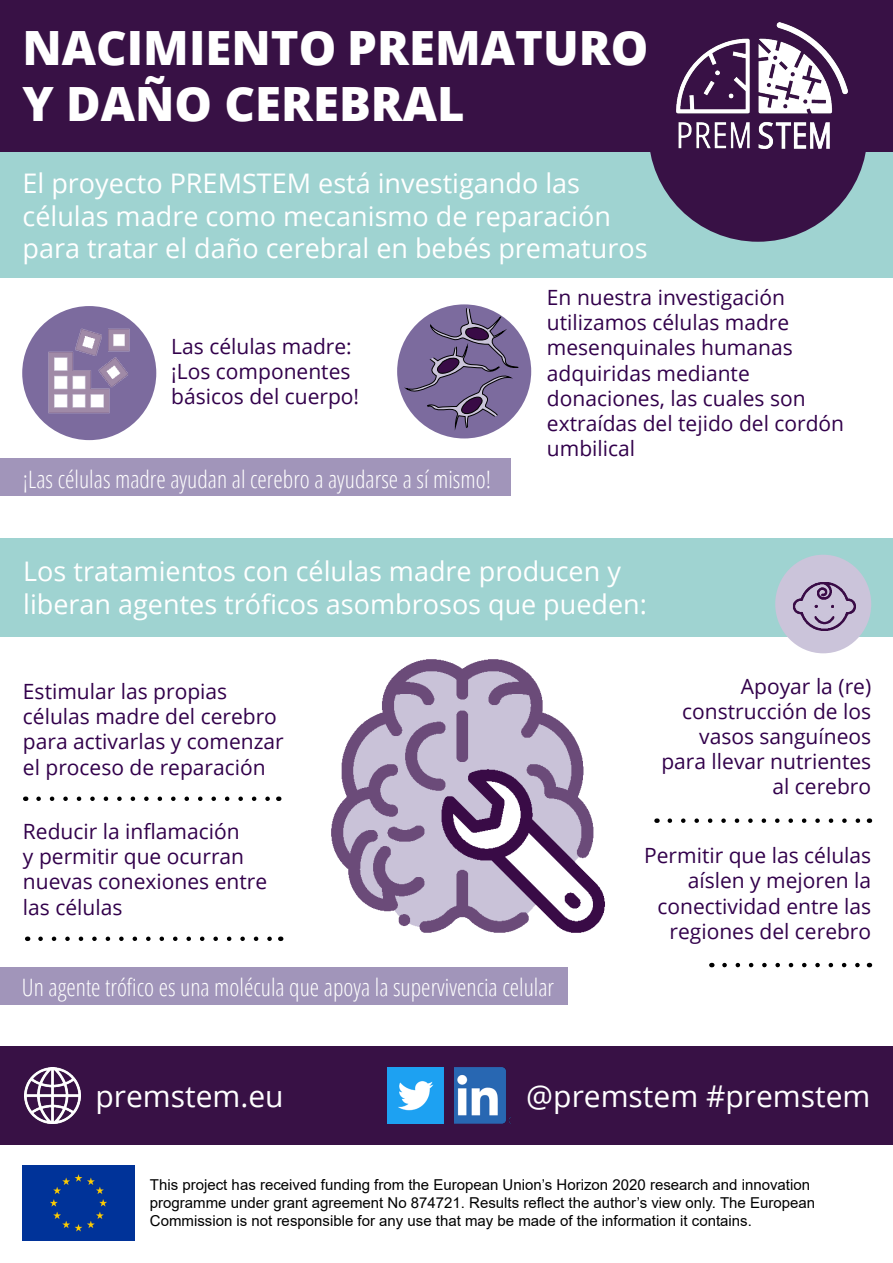
<style>
.page{position:relative;width:893px;height:1263px;background:#fff}
.page>*{position:absolute;margin:0;border:0;box-sizing:border-box;transform-origin:0 0}
.t1{font:800 47.25px/56.7px "Open Sans";color:#fff}
.t2{font:30px "Open Sans";color:#fff}
.t3{font:27px/32.4px "Open Sans";color:#fff}
.t4{font:300 24px "Open Sans Condensed";color:#fff}
.t5{font:21px/25.2px "Open Sans";color:#32004b}
.t6{font:15px/18px "Arial";color:#000}
</style>
<div class="page">
<div style="left:0;top:0;width:893px;height:151px;background:#381145"></div>
<div style="left:23px;top:1165px;width:112px;height:75px;background:#039"></div>
<div style="left:0;top:152px;width:893px;height:125px;background:#9fd3d1"></div>
<div style="left:648px;top:23px;width:220px;height:219px;background:#381145;border-radius:50%"></div>
<img style="left:676px;top:23px;width:172px;height:125px">
<div style="left:22px;top:306px;width:134px;height:134px;background:#7c6b9e;border-radius:50%"></div>
<div style="left:0;top:538px;width:893px;height:98px;background:#9fd3d1"></div>
<div style="left:397px;top:304px;width:134px;height:134px;background:#7c6b9e;border-radius:50%"></div>
<svg style="left:405px;top:304px;width:115px;height:134px"></svg>
<svg style="left:39px;top:796px;width:231px;height:5px"></svg>
<svg style="left:40px;top:936px;width:232px;height:5px"></svg>
<svg style="left:670px;top:818px;width:191px;height:5px"></svg>
<svg style="left:724px;top:963px;width:136px;height:4px"></svg>
<div style="left:775px;top:555px;width:96px;height:98px;background:#cbc4da;border-radius:50%"></div>
<div style="left:0;top:1046px;width:893px;height:98px;background:#381145"></div>
<div style="left:0;top:459px;width:510px;height:37px;background:#a195ba"></div>
<div style="left:0;top:967px;width:568px;height:38px;background:#a195ba"></div>
<img style="left:24px;top:1067px;width:56px;height:56px">
<img style="left:388px;top:1067px;width:56px;height:56px">
<img style="left:455px;top:1067px;width:56px;height:56px">
<img style="left:33px;top:315px;width:113px;height:112px">
<img style="left:793px;top:569px;width:65px;height:70px">
<img style="left:331px;top:659px;width:274px;height:274px">
<h1 class="t1" style="left:22px;top:17px;width:627px">NACIMIENTO PREMATURO<br>Y DAÑO CEREBRAL</h1>
<p class="t3" style="left:22px;top:167px;width:626px">El proyecto PREMSTEM está investigando las células madre como mecanismo de reparación para tratar el daño cerebral en bebés prematuros</p>
<p class="t5" style="left:171px;top:333px;width:189px">Las células madre: ¡Los componentes básicos del cuerpo!</p>
<p class="t4" style="left:23px;top:463px;width:470px">¡Las células madre ayudan al cerebro a ayudarse a sí mismo!</p>
<p class="t5" style="left:547px;top:284px;width:299px">En nuestra investigación utilizamos células madre mesenquinales humanas adquiridas mediante donaciones, las cuales son extraídas del tejido del cordón umbilical</p>
<p class="t3" style="left:23px;top:555px;width:625px">Los tratamientos con células madre producen y liberan agentes tróficos asombrosos que pueden:</p>
<p class="t5" style="left:23px;top:678px;width:262px">Estimular las propias células madre del cerebro para activarlas y comenzar el proceso de reparación</p>
<p class="t5" style="left:661px;top:673px;width:211px;text-align:right">Apoyar la (re) construcción de los vasos sanguíneos para llevar nutrientes al cerebro</p>
<p class="t5" style="left:23px;top:818px;width:246px">Reducir la inflamación<br>y permitir que ocurran nuevas conexiones entre las células</p>
<p class="t4" style="left:22px;top:971px;width:534px">Un agente trófico es una molécula que apoya la supervivencia celular</p>
<p class="t5" style="left:644px;top:842px;width:229px;text-align:right">Permitir que las células aíslen y mejoren la conectividad entre las regiones del cerebro</p>
<h2 class="t2" style="left:95px;top:1075px;width:190px">premstem.eu</h2>
<h2 class="t2" style="left:526px;top:1075px;width:346px">@premstem #premstem</h2>
<p class="t6" style="left:150px;top:1176px;width:667px">This project has received funding from the European Union’s Horizon 2020 research and innovation programme under grant agreement No 874721. Results reflect the author’s view only. The European<br>Commission is not responsible for any use that may be made of the information it contains.</p>
</div>
